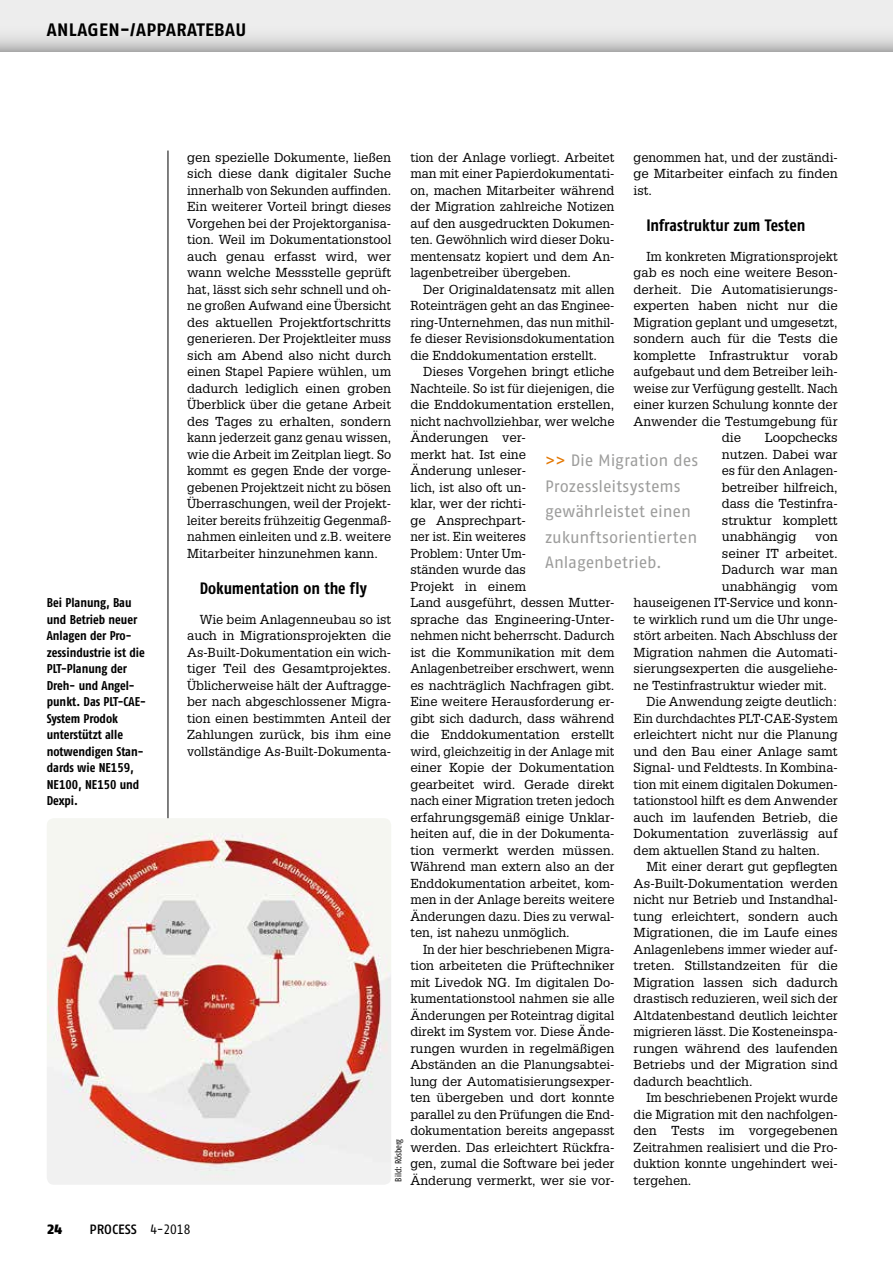
<style>
.page{position:relative;width:893px;height:1263px;background:#fff}
.page>*{position:absolute;margin:0;border:0;box-sizing:border-box;transform-origin:0 0}
.t1{font:700 18px "Fago Pro";letter-spacing:.02em;color:#000}
.t2{font:16.5px/25.5px "Fago Pro";letter-spacing:-.005em;color:#9d9d9c}
.t3{font:700 condensed 16.5px "Fago Pro";color:#000}
.t4{font:500 13.5px "Fago Pro";color:#000}
.t5{font:900 13.5px "Fago Pro";color:#000}
.t6{font:12.75px/16.5px "Glypha LT Std";color:#000;text-align:justify}
.t7{font:700 condensed 12.75px/16.5px "Fago Pro";color:#000}
.t8{font:condensed 9px "Fago Pro";color:#000}
.s1{color:#e37700}
.s2{font-weight:400;font-stretch:condensed}
</style>
<div class="page">
<div style="left:0;top:0;width:893px;height:51px;background:#ededed"></div>
<div style="left:0;top:21px;width:893px;height:30px;background:linear-gradient(to bottom,#fafafa,#c2c2c2)"></div>
<hr style="left:168px;top:151px;width:1px;height:671px;background:#000">
<img style="left:47px;top:818px;width:344px;height:367px">
<h1 class="t1" style="left:47px;top:18px;width:201px">ANLAGEN-/APPARATEBAU</h1>
<p class="t7" style="left:47px;top:594px;width:100px">Bei Planung, Bau und Betrieb neuer<br>Anlagen der Pro&shy;zessindustrie ist die<br>PLT-Planung der<br>Dreh- und Angel&shy;punkt. Das PLT-CAE-<br>System Prodok unterstützt alle notwendigen Stan&shy;dards wie NE159,<br>NE100, NE150 und<br>Dexpi.</p>
<p class="t6" style="left:187px;top:149px;width:206px">gen spezielle Dokumente, ließen sich diese dank digitaler Suche innerhalb von Sekunden auffinden.<br>Ein weiterer Vorteil bringt dieses Vorgehen bei der Projektorganisa&shy;tion. Weil im Dokumentationstool auch genau erfasst wird, wer wann welche Messstelle geprüft hat, lässt sich sehr schnell und oh&shy;ne großen Aufwand eine Übersicht des aktuellen Projektfortschritts generieren. Der Projektleiter muss sich am Abend also nicht durch einen Stapel Papiere wühlen, um dadurch lediglich einen groben Überblick über die getane Arbeit des Tages zu erhalten, sondern kann jederzeit ganz genau wissen, wie die Arbeit im Zeitplan liegt. So kommt es gegen Ende der vorge&shy;gebenen Projektzeit nicht zu bösen Überraschungen, weil der Projekt&shy;leiter bereits frühzeitig Gegenmaß&shy;nahmen einleiten und z.B. weitere Mitarbeiter hinzunehmen kann.</p>
<p class="t3" style="left:200px;top:578px;width:168px">Dokumentation on the fly</p>
<p class="t6" style="left:187px;top:611px;width:206px;text-indent:13px">Wie beim Anlagenneubau so ist auch in Migrationsprojekten die As-Built-Dokumentation ein wich&shy;tiger Teil des Gesamtprojektes.<br>Üblicherweise hält der Auftragge&shy;ber nach abgeschlossener Migra&shy;tion einen bestimmten Anteil der Zahlungen zurück, bis ihm eine vollständige As-Built-Dokumenta-</p>
<p class="t6" style="left:634px;top:149px;width:206px">genommen hat, und der zuständi&shy;ge Mitarbeiter einfach zu finden ist.</p>
<p class="t3" style="left:646px;top:215px;width:161px">Infrastruktur zum Testen</p>
<p class="t6" style="left:646px;top:248px;width:193px">Im konkreten Migrationsprojekt</p>
<p class="t6" style="left:634px;top:264px;width:206px">gab es noch eine weitere Beson-</p>
<p class="t6" style="left:634px;top:281px;width:204px">derheit. Die Automatisierungs-</p>
<p class="t6" style="left:634px;top:297px;width:206px">experten haben nicht nur die</p>
<p class="t6" style="left:634px;top:314px;width:206px">Migration geplant und umgesetzt,</p>
<p class="t6" style="left:634px;top:330px;width:206px">sondern auch für die Tests die</p>
<p class="t6" style="left:634px;top:347px;width:206px">komplette Infrastruktur vorab</p>
<p class="t6" style="left:634px;top:363px;width:206px">aufgebaut und dem Betreiber leih-</p>
<p class="t6" style="left:634px;top:380px;width:206px">weise zur Verfügung gestellt. Nach</p>
<p class="t6" style="left:634px;top:396px;width:206px">einer kurzen Schulung konnte der</p>
<p class="t6" style="left:634px;top:413px;width:206px">Anwender die Testumgebung für</p>
<p class="t6" style="left:722px;top:429px;width:21px">die</p>
<p class="t6" style="left:410px;top:149px;width:206px">tion der Anlage vorliegt. Arbeitet man mit einer Papierdokumentati&shy;on, machen Mitarbeiter während der Migration zahlreiche Notizen auf den ausgedruckten Dokumen&shy;ten. Gewöhnlich wird dieser Doku&shy;mentensatz kopiert und dem An&shy;lagenbetreiber übergeben.</p>
<p class="t6" style="left:410px;top:281px;width:206px;text-indent:13px">Der Originaldatensatz mit allen Roteinträgen geht an das Enginee&shy;ring-Unternehmen, das nun mithil&shy;fe dieser Revisionsdokumentation die Enddokumentation erstellt.</p>
<p class="t6" style="left:410px;top:363px;width:206px;text-align:left;text-indent:13px">Dieses Vorgehen bringt etliche<br>Nachteile. So ist für diejenigen, die die Enddokumentation erstellen, nicht nachvollziehbar, wer welche<br>Änderungen ver-<br>merkt hat. Ist eine<br>Änderung unleser-<br>lich, ist also oft un-<br>klar, wer der richti-<br>ge Ansprechpart-<br>ner ist. Ein weiteres<br>Problem: Unter Um-<br>ständen wurde das<br>Projekt in einem<br>Land ausgeführt, dessen Mutter&shy;sprache das Engineering-Unter&shy;nehmen nicht beherrscht. Dadurch ist die Kommunikation mit dem<br>Anlagenbetreiber erschwert, wenn es nachträglich Nachfragen gibt.<br>Eine weitere Herausforderung er&shy;gibt sich dadurch, dass während die Enddokumentation erstellt wird, gleichzeitig in der Anlage mit einer Kopie der Dokumentation gearbeitet wird. Gerade direkt nach einer Migration treten jedoch erfahrungsgemäß einige Unklar&shy;heiten auf, die in der Dokumenta&shy;tion vermerkt werden müssen.<br>Während man extern also an der<br>Enddokumentation arbeitet, kom&shy;men in der Anlage bereits weitere<br>Änderungen dazu. Dies zu verwal&shy;ten, ist nahezu unmöglich.</p>
<p class="t6" style="left:410px;top:941px;width:206px;text-indent:13px">In der hier beschriebenen Migra&shy;tion arbeiteten die Prüftechniker mit Livedok NG. Im digitalen Do&shy;kumentationstool nahmen sie alle Änderungen per Roteintrag digital direkt im System vor. Diese Ände&shy;rungen wurden in regelmäßigen Abständen an die Planungsabtei&shy;lung der Automatisierungsexper&shy;ten übergeben und dort konnte parallel zu den Prüfungen die End&shy;dokumentation bereits angepasst werden. Das erleichtert Rückfra&shy;gen, zumal die Software bei jeder Änderung vermerkt, wer sie vor-</p>
<p class="t6" style="left:722px;top:429px;width:117px;text-indent:43px">Loopchecks nutzen. Dabei war es für den Anlagen&shy;betreiber hilfreich, dass die Testinfra&shy;struktur komplett unabhängig</p>
<p class="t2" style="left:545px;top:448px;width:155px"><span class="s1">&gt;&gt;</span> Die Migration des<br>Prozessleitsystems gewährleistet einen zukunftsorientierten<br>Anlagenbetrieb.</p>
<p class="t6" style="left:815px;top:528px;width:24px">von</p>
<p class="t6" style="left:722px;top:545px;width:117px">seiner IT arbeitet.</p>
<p class="t6" style="left:722px;top:561px;width:117px">Dadurch war man</p>
<p class="t6" style="left:722px;top:578px;width:117px">unabhängig vom</p>
<p class="t6" style="left:634px;top:594px;width:206px">hauseigenen IT-Service und konn-</p>
<p class="t6" style="left:634px;top:611px;width:206px">te wirklich rund um die Uhr unge-</p>
<p class="t6" style="left:634px;top:627px;width:206px">stört arbeiten. Nach Abschluss der</p>
<p class="t6" style="left:634px;top:644px;width:206px">Migration nahmen die Automati-</p>
<p class="t6" style="left:634px;top:660px;width:206px">sierungsexperten die ausgeliehe-</p>
<p class="t6" style="left:634px;top:677px;width:195px">ne Testinfrastruktur wieder mit.</p>
<p class="t6" style="left:646px;top:693px;width:193px">Die Anwendung zeigte deutlich:</p>
<p class="t6" style="left:634px;top:710px;width:206px">Ein durchdachtes PLT-CAE-System</p>
<p class="t6" style="left:634px;top:726px;width:206px">erleichtert nicht nur die Planung</p>
<p class="t6" style="left:634px;top:743px;width:206px">und den Bau einer Anlage samt</p>
<p class="t6" style="left:634px;top:759px;width:206px">Signal- und Feldtests. In Kombina-</p>
<p class="t6" style="left:634px;top:776px;width:206px">tion mit einem digitalen Dokumen-</p>
<p class="t6" style="left:634px;top:792px;width:206px">tationstool hilft es dem Anwender</p>
<p class="t6" style="left:634px;top:809px;width:206px">auch im laufenden Betrieb, die</p>
<p class="t6" style="left:634px;top:825px;width:206px">Dokumentation zuverlässig auf</p>
<p class="t6" style="left:634px;top:842px;width:188px">dem aktuellen Stand zu halten.</p>
<p class="t6" style="left:646px;top:858px;width:193px">Mit einer derart gut gepflegten</p>
<p class="t6" style="left:634px;top:875px;width:206px">As-Built-Dokumentation werden</p>
<p class="t6" style="left:634px;top:891px;width:206px">nicht nur Betrieb und Instandhal-</p>
<p class="t6" style="left:634px;top:908px;width:206px">tung erleichtert, sondern auch</p>
<p class="t6" style="left:634px;top:924px;width:206px">Migrationen, die im Laufe eines</p>
<p class="t6" style="left:634px;top:941px;width:206px">Anlagenlebens immer wieder auf-</p>
<p class="t6" style="left:634px;top:957px;width:206px">treten. Stillstandzeiten für die</p>
<p class="t6" style="left:634px;top:974px;width:206px">Migration lassen sich dadurch</p>
<p class="t6" style="left:634px;top:990px;width:206px">drastisch reduzieren, weil sich der</p>
<p class="t6" style="left:634px;top:1007px;width:206px">Altdatenbestand deutlich leichter</p>
<p class="t6" style="left:634px;top:1023px;width:206px">migrieren lässt. Die Kosteneinspa-</p>
<p class="t6" style="left:634px;top:1040px;width:206px">rungen während des laufenden</p>
<p class="t6" style="left:634px;top:1056px;width:206px">Betriebs und der Migration sind</p>
<p class="t6" style="left:634px;top:1073px;width:121px">dadurch beachtlich.</p>
<p class="t6" style="left:646px;top:1089px;width:193px">Im beschriebenen Projekt wurde</p>
<p class="t6" style="left:634px;top:1106px;width:206px">die Migration mit den nachfolgen-</p>
<p class="t6" style="left:634px;top:1122px;width:206px">den Tests im vorgegebenen</p>
<p class="t6" style="left:634px;top:1139px;width:206px">Zeitrahmen realisiert und die Pro-</p>
<p class="t6" style="left:634px;top:1155px;width:206px">duktion konnte ungehindert wei-</p>
<p class="t6" style="left:634px;top:1172px;width:59px">tergehen.</p>
<p class="t8" style="left:393px;top:1182px;width:44px;rotate:-90deg">Bild: Rösberg</p>
<p class="t5" style="left:47px;top:1221px;width:17px">24</p>
<p class="t4" style="left:89px;top:1221px;width:103px">PROCESS <span class="s2">4-2018</span></p>
</div>
